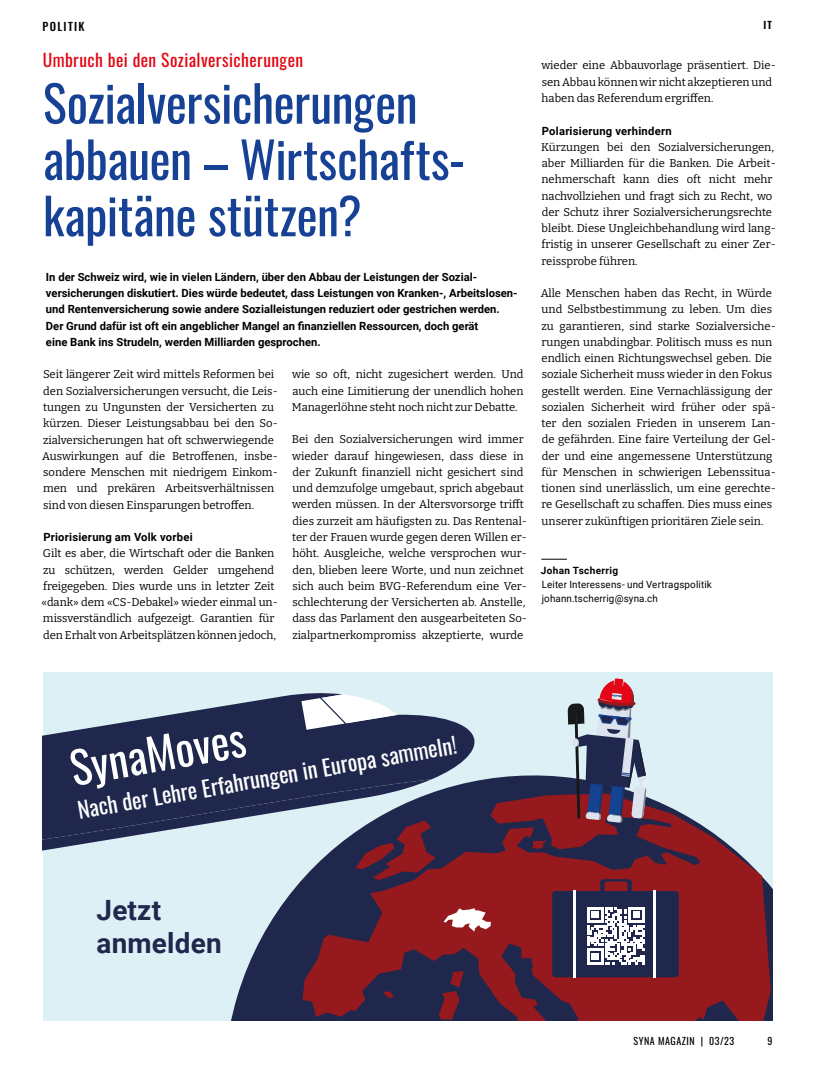
<style>
.page{position:relative;width:815px;height:1071px;background:#fff}
.page>*{position:absolute;margin:0;border:0;box-sizing:border-box;transform-origin:0 0}
.t1{font:50px/56.2px "Oswald";letter-spacing:-.01em;color:#164194}
.t2{font:44.38px "Oswald";color:#fff}
.t3{font:700 27.88px/33.5px "Roboto";letter-spacing:.005em;color:#20274c}
.t4{font:22.12px "Oswald";color:#fff}
.t5{font:17.5px "Oswald";letter-spacing:.02em;color:#e30613}
.t6{font:11.25px/16.2px "Bitter";color:#000}
.t7{font:700 11.25px/16.2px "Roboto";color:#000}
.t8{font:700 11.25px "Roboto";letter-spacing:.02em;color:#000}
.t9{font:700 11.25px "Roboto";letter-spacing:.025em;color:#000}
.t10{font:500 11.25px "Oswald";letter-spacing:.12em;color:#000}
.t11{font:10px/14.4px "Roboto";letter-spacing:.015em;color:#000}
.t12{font:10px "Oswald";letter-spacing:.05em;color:#000}
.t13{font:700 10px "Roboto";letter-spacing:.035em;color:#000}
.t14{font:600 10px "Oswald";color:#000}
</style>
<div class="page">
<svg style="left:541px;top:558px;width:26px;height:1px"></svg>
<div style="left:43px;top:672px;width:729px;height:348px;background:#ddf0f6"></div>
<svg style="left:43px;top:693px;width:432px;height:86px;fill:#20274c"></svg>
<svg style="left:188px;top:739px;width:584px;height:281px"></svg>
<svg style="left:303px;top:793px;width:468px;height:227px;background:#762b39"></svg>
<svg style="left:43px;top:779px;width:393px;height:100px"></svg>
<svg style="left:439px;top:970px;width:25px;height:49px"></svg>
<svg style="left:384px;top:991px;width:10px;height:6px"></svg>
<svg style="left:532px;top:840px;width:15px;height:8px"></svg>
<svg style="left:444px;top:907px;width:47px;height:24px"></svg>
<svg style="left:600px;top:878px;width:32px;height:12px"></svg>
<div style="left:552px;top:890px;width:127px;height:86px;background:#20274c;border-radius:3px"></div>
<hr style="left:573px;top:889px;width:2px;height:87px;background:#fff">
<hr style="left:653px;top:889px;width:2px;height:87px;background:#fff">
<svg style="left:568px;top:678px;width:78px;height:144px"></svg>
<svg style="left:587px;top:907px;width:57px;height:56px"></svg>
<svg style="left:301px;top:694px;width:97px;height:35px;background:#c0c4cf"></svg>
<p class="t10" style="left:43px;top:16px;width:43px">POLITIK</p>
<p class="t14" style="left:763px;top:16px;width:10px">IT</p>
<h3 class="t5" style="left:43px;top:45px;width:262px">Umbruch bei den Sozialversicherungen</h3>
<h1 class="t1" style="left:43px;top:70px;width:423px">Sozialversicherungen abbauen – Wirtschafts&shy;kapitäne stützen?</h1>
<p class="t6" style="left:541px;top:57px;width:236px">wieder eine Abbauvorlage präsentiert. Die&shy;sen Abbau können wir nicht akzeptieren und haben das Referendum ergriffen.</p>
<p class="t9" style="left:542px;top:123px;width:132px">Polarisierung verhindern</p>
<p class="t6" style="left:541px;top:138px;width:236px">Kürzungen bei den Sozialversicherungen, aber Milliarden für die Banken. Die Arbeit&shy;nehmerschaft kann dies oft nicht mehr nachvollziehen und fragt sich zu Recht, wo der Schutz ihrer Sozialversicherungsrechte bleibt. Diese Ungleichbehandlung wird lang&shy;fristig in unserer Gesellschaft zu einer Zer&shy;reissprobe führen.</p>
<p class="t6" style="left:541px;top:285px;width:237px">Alle Menschen haben das Recht, in Würde und Selbstbestimmung zu leben. Um dies zu garantieren, sind starke Sozialversiche&shy;rungen unabdingbar. Politisch muss es nun endlich einen Richtungswechsel geben. Die soziale Sicherheit muss wieder in den Fokus gestellt werden. Eine Vernachlässigung der sozialen Sicherheit wird früher oder spä&shy;ter den sozialen Frieden in unserem Lan&shy;de gefährden. Eine faire Verteilung der Gel&shy;der und eine angemessene Unterstützung für Menschen in schwierigen Lebenssitua&shy;tionen sind unerlässlich, um eine gerechte&shy;re Gesellschaft zu schaffen. Dies muss eines unserer zukünftigen prioritären Ziele sein.</p>
<p class="t13" style="left:541px;top:563px;width:79px">Johan Tscherrig</p>
<p class="t11" style="left:542px;top:576px;width:172px">Leiter Interessens- und Vertragspolitik johann.tscherrig@syna.ch</p>
<p class="t7" style="left:46px;top:268px;width:473px">In der Schweiz wird, wie in vielen Ländern, über den Abbau der Leistungen der Sozial&shy;versicherungen diskutiert. Dies würde bedeutet, dass Leistungen von Kranken-, Arbeitslosen&shy;und Rentenversicherung sowie andere Sozialleistungen reduziert oder gestrichen werden.<br>Der Grund dafür ist oft ein angeblicher Mangel an finanziellen Ressourcen, doch gerät<br>eine Bank ins Strudeln, werden Milliarden gesprochen.</p>
<p class="t6" style="left:292px;top:366px;width:233px;text-align:justify">wie so oft, nicht zugesichert werden. Und auch eine Limitierung der unendlich hohen Managerlöhne steht noch nicht zur Debatte.</p>
<p class="t6" style="left:292px;top:431px;width:237px">Bei den Sozialversicherungen wird immer wieder darauf hingewiesen, dass diese in der Zukunft finanziell nicht gesichert sind und demzufolge umgebaut, sprich abgebaut werden müssen. In der Altersvorsorge trifft dies zurzeit am häufigsten zu. Das Rentenal&shy;ter der Frauen wurde gegen deren Willen er&shy;höht. Ausgleiche, welche versprochen wur&shy;den, blieben leere Worte, und nun zeichnet sich auch beim BVG- Referendum eine Ver&shy;schlechterung der Versicherten ab. Anstelle, dass das Parlament den ausgearbeiteten So&shy;zialpartnerkompromiss akzeptierte, wurde</p>
<p class="t6" style="left:42px;top:366px;width:237px">Seit längerer Zeit wird mittels Reformen bei den Sozialversicherungen versucht, die Leis&shy;tungen zu Ungunsten der Versicherten zu kürzen. Dieser Leistungsabbau bei den So&shy;zialversicherungen hat oft schwerwiegende Auswirkungen auf die Betroffenen, insbe&shy;sondere Menschen mit niedrigem Einkom&shy;men und prekären Arbeitsverhältnissen sind von diesen Einsparungen betroffen.</p>
<p class="t8" style="left:43px;top:529px;width:151px">Priorisierung am Volk vorbei</p>
<p class="t6" style="left:42px;top:545px;width:238px">Gilt es aber, die Wirtschaft oder die Banken zu schützen, werden Gelder umgehend freigegeben. Dies wurde uns in letzter Zeit «dank» dem «CS-Debakel» wieder einmal un&shy;missverständlich aufgezeigt. Garantien für den Erhalt von Arbeitsplätzen können jedoch,</p>
<h2 class="t2" style="left:64px;top:729px;width:179px;rotate:-10deg">SynaMoves</h2>
<h3 class="t4" style="left:74px;top:791px;width:386px;rotate:-10deg">Nach der Lehre Erfahrungen in Europa sammeln!</h3>
<h3 class="t3" style="left:97px;top:891px;width:127px">Jetzt anmelden</h3>
<p class="t12" style="left:634px;top:1031px;width:102px">SYNA MAGAZIN | 03/23</p>
<p class="t12" style="left:767px;top:1031px;width:7px">9</p>
</div>
